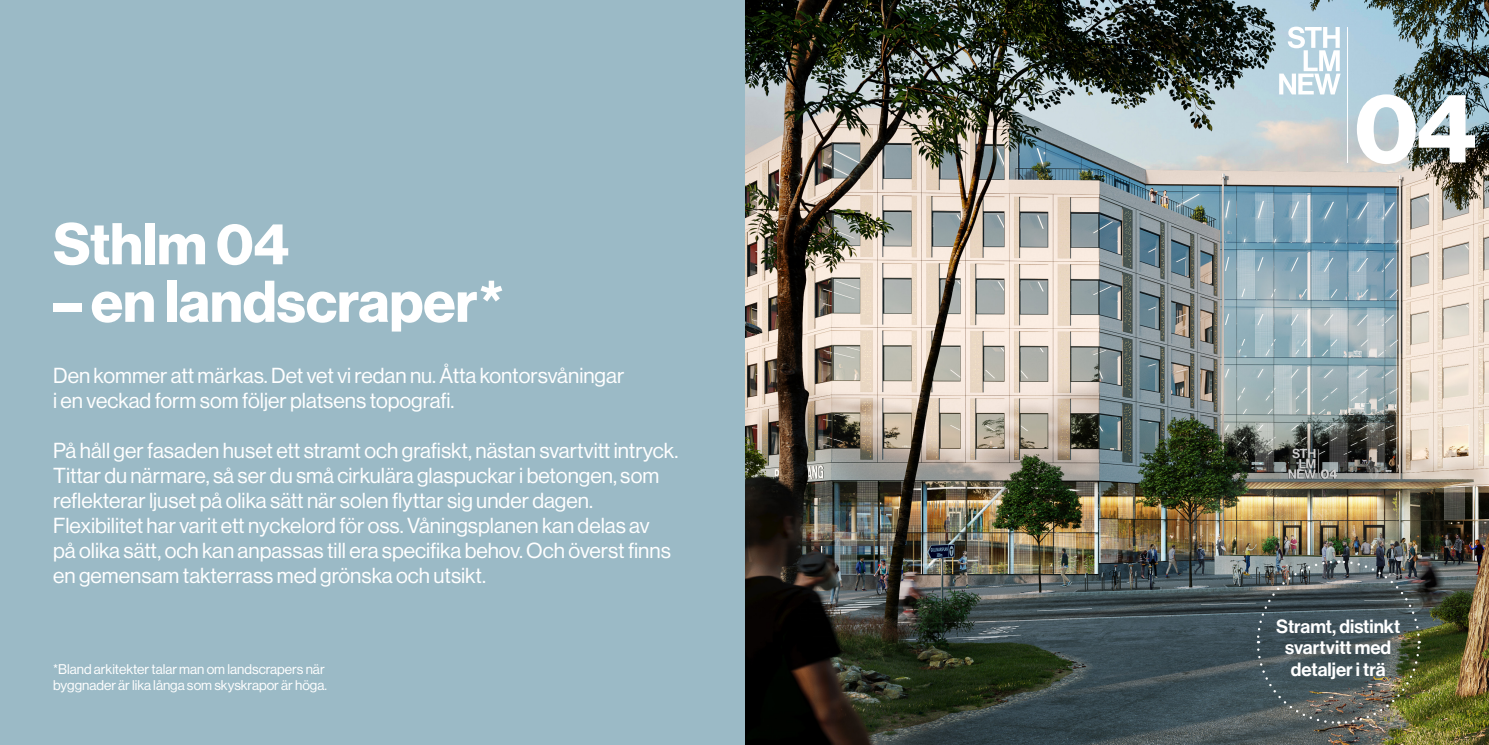
<style>
.page{position:relative;width:1489px;height:745px;background:#fff}
.page>*{position:absolute;margin:0;border:0;box-sizing:border-box;transform-origin:0 0}
.t1{font:57.5px "N Haas Grotesk DS Std 75 Bd";color:#fff}
.t2{font:21.25px/25px "N Haas Grotesk DS Std 55 Rg";color:#fff}
.t3{font:18.75px "N Haas Grotesk DS Std 65 Md";color:#fff}
.t4{font:13.75px/16.2px "N Haas Grotesk DS Std 55 Rg";color:#fff}
</style>
<div class="page">
<img style="left:744px;top:0;width:744px;height:744px">
<svg style="left:1278px;top:27px;width:62px;height:67px"></svg>
<hr style="left:1346px;top:27px;width:1px;height:135px;background:#fff">
<svg style="left:1356px;top:94px;width:118px;height:70px"></svg>
<img style="left:1255px;top:559px;width:165px;height:165px">
<div style="left:0;top:0;width:744px;height:744px;background:#9bbac6"></div>
<p class="t1" style="left:53px;top:210px;width:237px">Sthlm 04</p>
<p class="t1" style="left:53px;top:268px;width:452px">– en landscraper*</p>
<p class="t2" style="left:53px;top:363px;width:572px">Den kommer att märkas. Det vet vi redan nu. Åtta kontorsvåningar i en veckad form som följer platsens topografi.</p>
<p class="t2" style="left:53px;top:438px;width:626px">På håll ger fasaden huset ett stramt och grafiskt, nästan svartvitt intryck.<br>Tittar du närmare, så ser du små cirkulära glaspuckar i betongen, som reflekterar ljuset på olika sätt när solen flyttar sig under dagen.</p>
<p class="t2" style="left:53px;top:513px;width:619px">Flexibilitet har varit ett nyckelord för oss. Våningsplanen kan delas av på olika sätt, och kan anpassas till era specifika behov. Och överst finns en gemensam takterrass med grönska och utsikt.</p>
<p class="t4" style="left:53px;top:660px;width:275px">*Bland arkitekter talar man om landscrapers när byggnader är lika långa som skyskrapor är höga.</p>
<p class="t3" style="left:1275px;top:615px;width:126px">Stramt, distinkt</p>
<p class="t3" style="left:1284px;top:636px;width:108px">svartvitt med</p>
<p class="t3" style="left:1290px;top:657px;width:96px">detaljer i trä</p>
</div>
